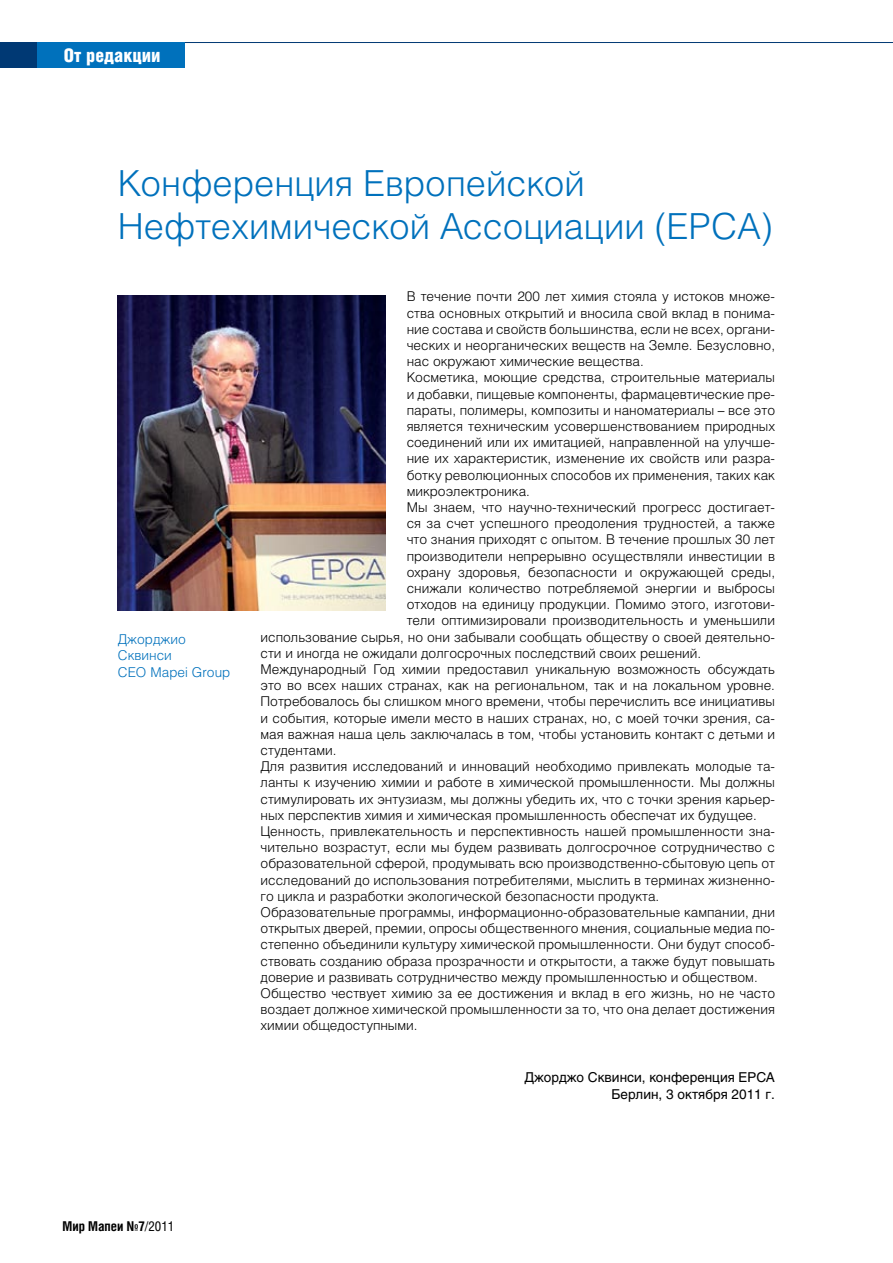
<style>
.page{position:relative;width:893px;height:1263px;background:#fff}
.page>*{position:absolute;margin:0;border:0;box-sizing:border-box;transform-origin:0 0}
.t1{font:300 35.85px/43px "Helios";color:#0071bc}
.t2{font:900 18.75px "Helios Cond";color:#fff}
.t3{font:300 13.5px "Helios";color:#000}
.t4{font:13.5px/17.1px "Helios";color:#000;text-align:right}
.t5{font:300 13.5px/16.2px "Helios";color:#0071bc}
.t6{font:700 13.5px "Helios Cond";color:#000}
.s1{font-weight:400}
</style>
<div class="page">
<hr style="left:0;top:42px;width:893px;height:1px;background:#003974">
<div style="left:0;top:42px;width:184px;height:26px;background:#0071bc"></div>
<div style="left:0;top:42px;width:36px;height:26px;background:#003974"></div>
<img style="left:118px;top:296px;width:267px;height:314px">
<h2 class="t2" style="left:64px;top:44px;width:98px">От редакции</h2>
<h1 class="t1" style="left:118px;top:161px;width:656px">Конференция Европейской<br>Нефтехимической Ассоциации (EPCA)</h1>
<p class="t5" style="left:118px;top:631px;width:114px">Джорджио<br>Сквинси<br>CEO Mapei Group</p>
<p class="t3" style="left:407px;top:288px;width:370px">В течение почти 200 лет химия стояла у истоков множе-</p>
<p class="t3" style="left:407px;top:305px;width:370px">ства основных открытий и вносила свой вклад в понима-</p>
<p class="t3" style="left:407px;top:321px;width:370px">ние состава и свойств большинства, если не всех, органи-</p>
<p class="t3" style="left:407px;top:337px;width:370px">ческих и неорганических веществ на Земле. Безусловно,</p>
<p class="t3" style="left:407px;top:353px;width:239px">нас окружают химические вещества.</p>
<p class="t3" style="left:407px;top:369px;width:370px">Косметика, моющие средства, строительные материалы</p>
<p class="t3" style="left:407px;top:386px;width:370px">и добавки, пищевые компоненты, фармацевтические пре-</p>
<p class="t3" style="left:407px;top:402px;width:370px">параты, полимеры, композиты и наноматериалы – все это</p>
<p class="t3" style="left:407px;top:418px;width:370px">является техническим усовершенствованием природных</p>
<p class="t3" style="left:407px;top:434px;width:370px">соединений или их имитацией, направленной на улучше-</p>
<p class="t3" style="left:407px;top:450px;width:370px">ние их характеристик, изменение их свойств или разра-</p>
<p class="t3" style="left:407px;top:467px;width:370px">ботку революционных способов их применения, таких как</p>
<p class="t3" style="left:407px;top:483px;width:125px">микроэлектроника.</p>
<p class="t3" style="left:407px;top:499px;width:370px">Мы знаем, что научно-технический прогресс достигает-</p>
<p class="t3" style="left:407px;top:515px;width:370px">ся за счет успешного преодоления трудностей, а также</p>
<p class="t3" style="left:407px;top:531px;width:370px">что знания приходят с опытом. В течение прошлых 30 лет</p>
<p class="t3" style="left:407px;top:548px;width:370px">производители непрерывно осуществляли инвестиции в</p>
<p class="t3" style="left:407px;top:564px;width:370px">охрану здоровья, безопасности и окружающей среды,</p>
<p class="t3" style="left:407px;top:580px;width:370px">снижали количество потребляемой энергии и выбросы</p>
<p class="t3" style="left:407px;top:596px;width:370px">отходов на единицу продукции. Помимо этого, изготови-</p>
<p class="t3" style="left:407px;top:612px;width:370px">тели оптимизировали производительность и уменьшили</p>
<p class="t3" style="left:261px;top:629px;width:516px">использование сырья, но они забывали сообщать обществу о своей деятельно-</p>
<p class="t3" style="left:261px;top:645px;width:442px">сти и иногда не ожидали долгосрочных последствий своих решений.</p>
<p class="t3" style="left:261px;top:661px;width:516px">Международный Год химии предоставил уникальную возможность обсуждать</p>
<p class="t3" style="left:261px;top:677px;width:516px">это во всех наших странах, как на региональном, так и на локальном уровне.</p>
<p class="t3" style="left:261px;top:693px;width:516px">Потребовалось бы слишком много времени, чтобы перечислить все инициативы</p>
<p class="t3" style="left:261px;top:710px;width:516px">и события, которые имели место в наших странах, но, с моей точки зрения, са-</p>
<p class="t3" style="left:261px;top:726px;width:516px">мая важная наша цель заключалась в том, чтобы установить контакт с детьми и</p>
<p class="t3" style="left:261px;top:742px;width:78px">студентами.</p>
<p class="t3" style="left:261px;top:758px;width:516px">Для развития исследований и инноваций необходимо привлекать молодые та-</p>
<p class="t3" style="left:261px;top:774px;width:516px">ланты к изучению химии и работе в химической промышленности. Мы должны</p>
<p class="t3" style="left:261px;top:791px;width:516px">стимулировать их энтузиазм, мы должны убедить их, что с точки зрения карьер-</p>
<p class="t3" style="left:261px;top:807px;width:498px">ных перспектив химия и химическая промышленность обеспечат их будущее.</p>
<p class="t3" style="left:261px;top:823px;width:516px">Ценность, привлекательность и перспективность нашей промышленности зна-</p>
<p class="t3" style="left:261px;top:839px;width:516px">чительно возрастут, если мы будем развивать долгосрочное сотрудничество с</p>
<p class="t3" style="left:261px;top:855px;width:516px">образовательной сферой, продумывать всю производственно-сбытовую цепь от</p>
<p class="t3" style="left:261px;top:872px;width:516px">исследований до использования потребителями, мыслить в терминах жизненно-</p>
<p class="t3" style="left:261px;top:888px;width:400px">го цикла и разработки экологической безопасности продукта.</p>
<p class="t3" style="left:261px;top:904px;width:516px">Образовательные программы, информационно-образовательные кампании, дни</p>
<p class="t3" style="left:261px;top:920px;width:516px">открытых дверей, премии, опросы общественного мнения, социальные медиа по-</p>
<p class="t3" style="left:261px;top:936px;width:516px">степенно объединили культуру химической промышленности. Они будут способ-</p>
<p class="t3" style="left:261px;top:953px;width:516px">ствовать созданию образа прозрачности и открытости, а также будут повышать</p>
<p class="t3" style="left:261px;top:969px;width:499px">доверие и развивать сотрудничество между промышленностью и обществом.</p>
<p class="t3" style="left:261px;top:985px;width:516px">Общество чествует химию за ее достижения и вклад в его жизнь, но не часто</p>
<p class="t3" style="left:261px;top:1001px;width:516px">воздает должное химической промышленности за то, что она делает достижения</p>
<p class="t3" style="left:261px;top:1017px;width:159px">химии общедоступными.</p>
<p class="t4" style="left:524px;top:1068px;width:252px">Джорджо Сквинси, конференция EPCA<br>Берлин, 3 октября 2011 г.</p>
<p class="t6" style="left:63px;top:1218px;width:113px">Мир Мапеи №7<span class="s1">/2011</span></p>
</div>
